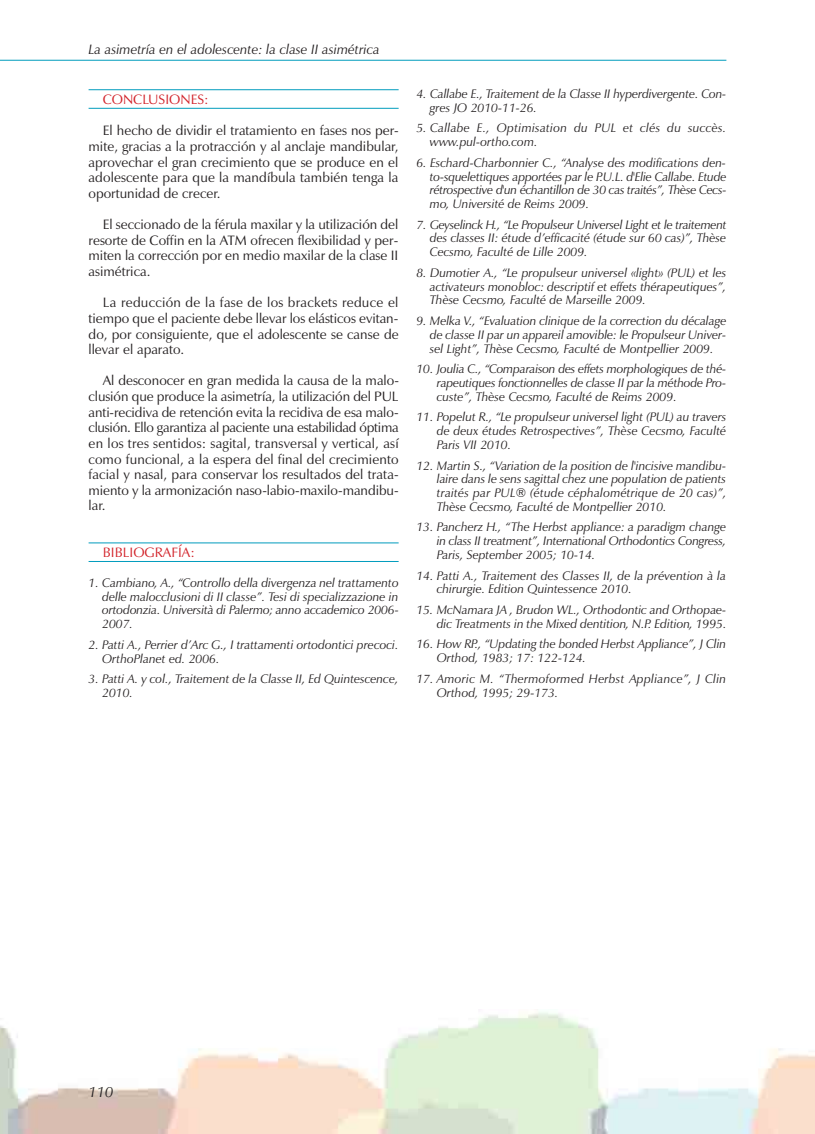
<style>
.page{position:relative;width:815px;height:1134px;background:#fff}
.page>*{position:absolute;margin:0;border:0;box-sizing:border-box;transform-origin:0 0}
.t1{font:italic 15px "Zapf Humanist 601 BT";color:#231f20}
.t2{font:13.75px/15.6px "Zapf Humanist 601 BT";color:#231f20;text-align:justify}
.t3{font:italic 13.75px "Zapf Humanist 601 BT";color:#231f20}
.t4{font:13.75px "Zapf Humanist 601 BT";color:#d2232a}
.t5{font:italic 12.5px/13.8px "Zapf Humanist 601 BT";color:#231f20;text-align:justify}
.t6{font:italic 12.5px/13.8px "Zapf Humanist 601 BT";letter-spacing:.02em;color:#231f20}
</style>
<div class="page">
<img style="left:0;top:1012px;width:815px;height:122px">
<hr style="left:89px;top:89px;width:310px;height:1px;background:#009cbd">
<hr style="left:89px;top:108px;width:310px;height:1px;background:#009cbd">
<hr style="left:89px;top:543px;width:310px;height:1px;background:#009cbd">
<hr style="left:89px;top:561px;width:310px;height:1px;background:#009cbd">
<hr style="left:0;top:60px;width:726px;height:1px;background:#009cbd">
<p class="t3" style="left:89px;top:44px;width:292px">La asimetría en el adolescente: la clase II asimétrica</p>
<p class="t4" style="left:103px;top:94px;width:107px">CONCLUSIONES:</p>
<p class="t2" style="left:89px;top:124px;width:312px;text-indent:14px">El hecho de dividir el tratamiento en fases nos per&shy;mite, gracias a la protracción y al anclaje mandibular, aprovechar el gran crecimiento que se produce en el adolescente para que la mandíbula también tenga la oportunidad de crecer.</p>
<p class="t2" style="left:89px;top:218px;width:311px;text-indent:14px">El seccionado de la férula maxilar y la utilización del resorte de Coffin en la ATM ofrecen flexibilidad y per&shy;miten la corrección por en medio maxilar de la clase II asimétrica.</p>
<p class="t2" style="left:89px;top:296px;width:312px;text-indent:14px">La reducción de la fase de los brackets reduce el tiempo que el paciente debe llevar los elásticos evitan&shy;do, por consiguiente, que el adolescente se canse de llevar el aparato.</p>
<p class="t2" style="left:89px;top:374px;width:312px;text-indent:14px">Al desconocer en gran medida la causa de la malo&shy;clusión que produce la asimetría, la utilización del PUL anti-recidiva de retención evita la recidiva de esa malo&shy;clusión. Ello garantiza al paciente una estabilidad óptima en los tres sentidos: sagital, transversal y vertical, así como funcional, a la espera del final del crecimiento facial y nasal, para conservar los resultados del trata&shy;miento y la armonización naso-labio-maxilo-mandibu&shy;lar.</p>
<p class="t4" style="left:103px;top:547px;width:94px">BIBLIOGRAFÍA:</p>
<p class="t5" style="left:102px;top:577px;width:298px;text-indent:-14px">1. Cambiano, A., “Controllo della divergenza nel trattamento delle malocclusioni di II classe”. Tesi di specializzazione in ortodonzia. Università di Palermo; anno accademico 2006- 2007.</p>
<p class="t5" style="left:102px;top:639px;width:298px;text-indent:-14px">2. Patti A., Perrier d’Arc G., I trattamenti ortodontici precoci.<br>OrthoPlanet ed. 2006.</p>
<p class="t5" style="left:102px;top:674px;width:298px;text-indent:-14px">3. Patti A. y col., Traitement de la Classe II, Ed Quintescence,<br>2010.</p>
<p class="t5" style="left:430px;top:88px;width:298px;text-indent:-14px">4. Callabe E., Traitement de la Classe II hyperdivergente. Con&shy;gres JO 2010-11-26.</p>
<p class="t6" style="left:430px;top:123px;width:298px;text-indent:-14px">5. Callabe E., Optimisation du PUL et clés du succès. www.pul-ortho.com.</p>
<p class="t5" style="left:430px;top:157px;width:298px;text-indent:-14px">6. Eschard-Charbonnier C., “Analyse des modifications den&shy;to-squelettiques apportées par le P.U.L. d'Elie Callabe. Etude rétrospective d'un échantillon de 30 cas traités”, Thèse Cecs&shy;mo, Université de Reims 2009.</p>
<p class="t5" style="left:430px;top:219px;width:298px;text-indent:-14px">7. Geyselinck H., “Le Propulseur Universel Light et le traitement des classes II: étude d’efficacité (étude sur 60 cas)”, Thèse Cecsmo, Faculté de Lille 2009.</p>
<p class="t5" style="left:430px;top:267px;width:298px;text-indent:-14px">8. Dumotier A., “Le propulseur universel «light» (PUL) et les activateurs monobloc: descriptif et effets thérapeutiques”, Thèse Cecsmo, Faculté de Marseille 2009.</p>
<p class="t5" style="left:430px;top:315px;width:298px;text-indent:-14px">9. Melka V., “Evaluation clinique de la correction du décalage de classe II par un appareil amovible: le Propulseur Univer&shy;sel Light”, Thèse Cecsmo, Faculté de Montpellier 2009.</p>
<p class="t5" style="left:437px;top:363px;width:291px;text-indent:-20px">10. Joulia C., “Comparaison des effets morphologiques de thé&shy;rapeutiques fonctionnelles de classe II par la méthode Pro&shy;custe”, Thèse Cecsmo, Faculté de Reims 2009.</p>
<p class="t5" style="left:437px;top:411px;width:291px;text-indent:-20px">11. Popelut R., “Le propulseur universel light (PUL) au travers de deux études Retrospectives”, Thèse Cecsmo, Faculté Paris VII 2010.</p>
<p class="t5" style="left:437px;top:460px;width:291px;text-indent:-20px">12. Martin S., “Variation de la position de l'incisive mandibu&shy;laire dans le sens sagittal chez une population de patients traités par PUL® (étude céphalométrique de 20 cas)”, Thèse Cecsmo, Faculté de Montpellier 2010.</p>
<p class="t5" style="left:437px;top:522px;width:291px;text-indent:-20px">13. Pancherz H., “The Herbst appliance: a paradigm change in class II treatment”, International Orthodontics Congress, Paris, September 2005; 10-14.</p>
<p class="t5" style="left:437px;top:570px;width:291px;text-indent:-20px">14. Patti A., Traitement des Classes II, de la prévention à la chirurgie. Edition Quintessence 2010.</p>
<p class="t5" style="left:416px;top:604px;width:312px;text-align:right">15. McNamara JA , Brudon WL., Orthodontic and Orthopae&shy;dic Treatments in the Mixed dentition, N.P. Edition, 1995.</p>
<p class="t5" style="left:437px;top:639px;width:291px;text-indent:-20px">16. How RP., “Updating the bonded Herbst Appliance”, J Clin<br>Orthod, 1983; 17: 122-124.</p>
<p class="t6" style="left:437px;top:673px;width:291px;text-indent:-20px">17. Amoric M. “Thermoformed Herbst Appliance”, J Clin<br>Orthod, 1995; 29-173.</p>
<p class="t1" style="left:89px;top:1086px;width:26px">110</p>
</div>
